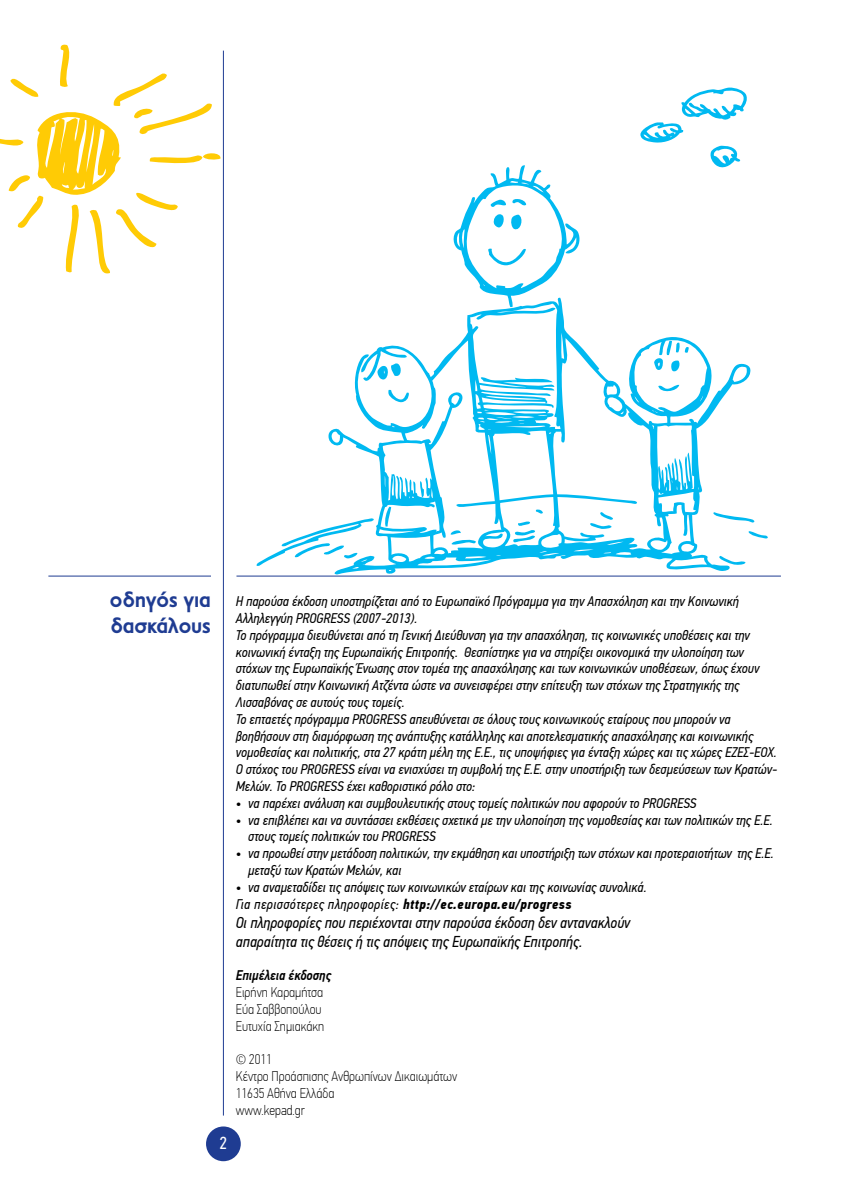
<style>
.page{position:relative;width:844px;height:1191px;background:#fff}
.page>*{position:absolute;margin:0;border:0;box-sizing:border-box;transform-origin:0 0}
.t1{font:700 22.75px/26.2px "PF Transport";letter-spacing:-.02em;color:#1f3c92}
.t2{font:17.5px "PF Din Text Cond Pro";color:#fff}
.t3{font:italic 15.75px/18.9px "PF Din Text Cond Pro";color:#000}
.t4{font:italic 14px/16.8px "PF Din Text Cond Pro";color:#000}
.t5{font:100 14px/16.8px "PF Din Text Cond Pro";color:#000}
.t6{font:italic 500 14px "PF Din Text Cond Pro";color:#000}
.s1{font-weight:700}
</style>
<div class="page">
<hr style="left:223px;top:51px;width:1px;height:1064px;background:#1f3c92">
<div style="left:206px;top:1126px;width:35px;height:35px;background:#1f3c92;border-radius:50%"></div>
<hr style="left:236px;top:575px;width:544px;height:1px;background:#1f3c92">
<hr style="left:48px;top:575px;width:163px;height:1px;background:#1f3c92">
<svg style="left:751px;top:531px;width:16px;height:8px"></svg>
<svg style="left:256px;top:528px;width:71px;height:38px"></svg>
<svg style="left:327px;top:307px;width:424px;height:268px"></svg>
<svg style="left:640px;top:87px;width:107px;height:81px"></svg>
<svg style="left:453px;top:165px;width:127px;height:142px"></svg>
<svg style="left:0;top:44px;width:221px;height:230px"></svg>
<h1 class="t1" style="left:110px;top:585px;width:103px">οδηγός για δασκάλους</h1>
<p class="t2" style="left:219px;top:1132px;width:9px">2</p>
<p class="t4" style="left:236px;top:593px;width:542px">Η παρούσα έκδοση υποστηρίζεται από το Ευρωπαϊκό Πρόγραμμα για την Απασχόληση και την Κοινωνική Αλληλεγγύη PROGRESS (2007-2013).<br>Το πρόγραμμα διευθύνεται από τη Γενική Διεύθυνση για την απασχόληση, τις κοινωνικές υποθέσεις και την κοινωνική ένταξη της Ευρωπαϊκής Επιτροπής. Θεσπίστηκε για να στηρίξει οικονομικά την υλοποίηση των στόχων της Ευρωπαϊκής Ένωσης στον τομέα της απασχόλησης και των κοινωνικών υποθέσεων, όπως έχουν διατυπωθεί στην Κοινωνική Ατζέντα ώστε να συνεισφέρει στην επίτευξη των στόχων της Στρατηγικής της Λισσαβόνας σε αυτούς τους τομείς.<br>Το επταετές πρόγραμμα PROGRESS απευθύνεται σε όλους τους κοινωνικούς εταίρους που μπορούν να βοηθήσουν στη διαμόρφωση της ανάπτυξης κατάλληλης και αποτελεσματικής απασχόλησης και κοινωνικής νομοθεσίας και πολιτικής, στα 27 κράτη μέλη της Ε.Ε., τις υποψήφιες για ένταξη χώρες και τις χώρες ΕΖΕΣ-ΕΟΧ.<br>Ο στόχος του PROGRESS είναι να ενισχύσει τη συμβολή της Ε.Ε. στην υποστήριξη των δεσμεύσεων των Κρατών-Μελών. Το PROGRESS έχει καθοριστικό ρόλο στο:</p>
<p class="t4" style="left:236px;top:794px;width:462px">• να παρέχει ανάλυση και συμβουλευτικής στους τομείς πολιτικών που αφορούν το PROGRESS</p>
<p class="t4" style="left:248px;top:811px;width:526px;text-indent:-12px">• να επιβλέπει και να συντάσσει εκθέσεις σχετικά με την υλοποίηση της νομοθεσίας και των πολιτικών της Ε.Ε. στους τομείς πολιτικών του PROGRESS</p>
<p class="t4" style="left:248px;top:845px;width:527px;text-indent:-12px">• να προωθεί στην μετάδοση πολιτικών, την εκμάθηση και υποστήριξη των στόχων και προτεραιοτήτων της Ε.Ε. μεταξύ των Κρατών Μελών, και</p>
<p class="t4" style="left:236px;top:878px;width:412px">• να αναμεταδίδει τις απόψεις των κοινωνικών εταίρων και της κοινωνίας συνολικά.<br>Για περισσότερες πληροφορίες: <span class="s1">http://ec.europa.eu/progress</span></p>
<p class="t3" style="left:236px;top:913px;width:396px">Οι πληροφορίες που περιέχονται στην παρούσα έκδοση δεν αντανακλούν απαραίτητα τις θέσεις ή τις απόψεις της Ευρωπαϊκής Επιτροπής.</p>
<p class="t6" style="left:236px;top:967px;width:97px">Επιμέλεια έκδοσης</p>
<p class="t5" style="left:236px;top:983px;width:90px">Ειρήνη Καραμήτσα<br>Εύα Σαββοπούλου<br>Ευτυχία Σημιακάκη</p>
<p class="t5" style="left:236px;top:1050px;width:223px">© 2011<br>Κέντρο Προάσπισης Ανθρωπίνων Δικαιωμάτων<br>11635 Αθήνα Ελλάδα<br>www.kepad.gr</p>
</div>
